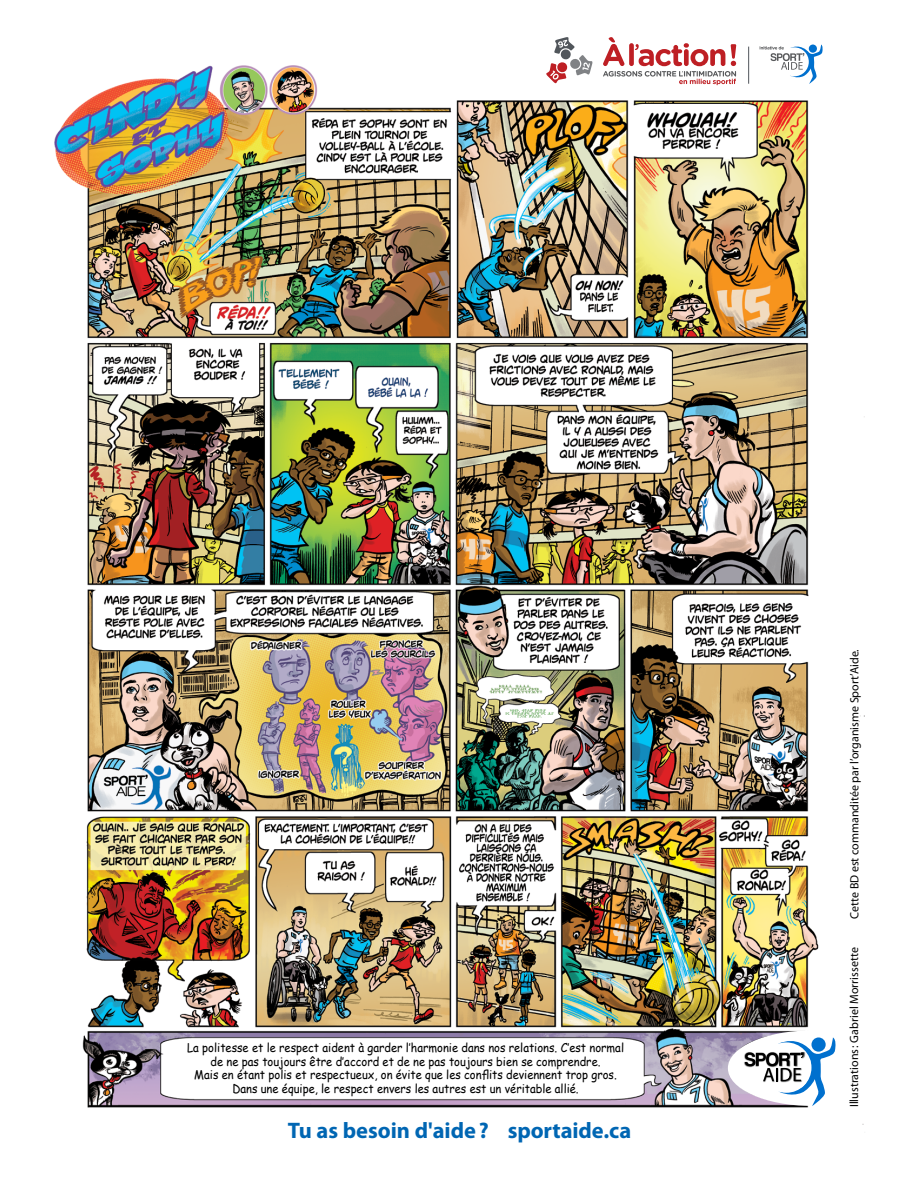
<style>
.page{position:relative;width:918px;height:1188px;background:#fff}
.page>*{position:absolute;margin:0;border:0;box-sizing:border-box;transform-origin:0 0}
.t1{font:700 22.5px "Myriad Pro";color:#0066b3}
.t2{font:12px/13.5px "Comic Sans MS";color:#000;text-align:center;scale:.93 1}
.t3{font:12px "Myriad Pro";color:#000}
</style>
<div class="page">
<img style="left:54px;top:45px;width:811px;height:1080px">
<div style="left:728px;top:1031px;width:167px;height:75px;background:#fff;border-radius:50%"></div>
<svg style="left:745px;top:1036px;width:91px;height:70px"></svg>
<svg style="left:546px;top:37px;width:47px;height:47px"></svg>
<svg style="left:603px;top:37px;width:133px;height:48px"></svg>
<hr style="left:748px;top:47px;width:1px;height:37px;background:#51565b">
<svg style="left:760px;top:44px;width:63px;height:40px"></svg>
<p class="t2" style="left:187px;top:1041px;width:471px">La politesse et le respect aident à garder l’harmonie dans nos relations. C’est normal de ne pas toujours être d’accord et de ne pas toujours bien se comprendre.<br>Mais en étant polis et respectueux, on évite que les conflits deviennent trop gros.<br>Dans une équipe, le respect envers les autres est un véritable allié.</p>
<h1 class="t1" style="left:288px;top:1116px;width:345px">Tu as besoin d'aide? sportaide.ca</h1>
<p class="t3" style="left:847px;top:919px;width:271px;rotate:-90deg">Cette BD est commanditée par l’organisme Sport’Aide.</p>
<p class="t3" style="left:847px;top:1107px;width:161px;rotate:-90deg">Illustrations: Gabriel Morrissette</p>
</div>
